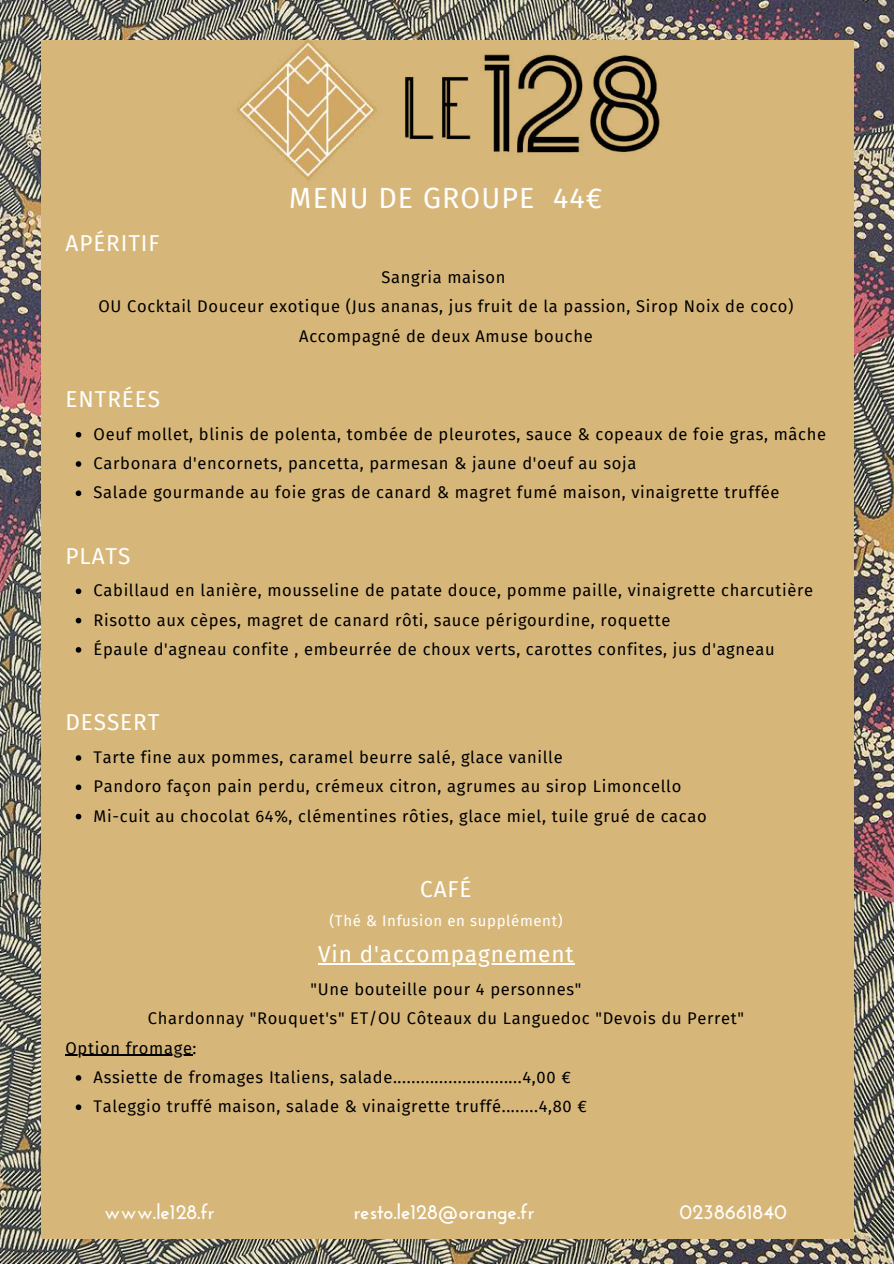
<style>
.page{position:relative;width:894px;height:1264px;background:#fff}
.page>*{position:absolute;margin:0;border:0;box-sizing:border-box;transform-origin:0 0}
.t1{font:28.5px "Fira Sans";letter-spacing:.04em;color:#fff}
.t2{font:22.5px "Fira Sans";letter-spacing:.04em;color:#fff}
.t3{font:700 21px "Josefin Sans";color:#fff}
.t4{font:16.5px/29.2px "Fira Sans";letter-spacing:.04em;color:#000}
.t5{font:15px "Fira Sans";letter-spacing:.04em;color:#fff}
</style>
<div class="page">
<img style="left:0;top:0;width:893px;height:1263px">
<div style="left:41px;top:41px;width:812px;height:201px;background:#d7b779"></div>
<img style="left:214px;top:12px;width:466px;height:169px">
<div style="left:41px;top:191px;width:812px;height:1047px;background:#d7b779"></div>
<svg style="left:76px;top:432px;width:5px;height:5px"></svg>
<svg style="left:76px;top:461px;width:5px;height:6px"></svg>
<svg style="left:76px;top:490px;width:5px;height:6px"></svg>
<svg style="left:76px;top:588px;width:5px;height:6px"></svg>
<svg style="left:76px;top:617px;width:5px;height:6px"></svg>
<svg style="left:76px;top:647px;width:5px;height:5px"></svg>
<svg style="left:76px;top:755px;width:5px;height:5px"></svg>
<svg style="left:76px;top:784px;width:5px;height:6px"></svg>
<svg style="left:76px;top:813px;width:5px;height:6px"></svg>
<svg style="left:76px;top:1075px;width:5px;height:5px"></svg>
<svg style="left:76px;top:1104px;width:5px;height:6px"></svg>
<hr style="left:318px;top:963px;width:256px;height:1px;background:#fff">
<hr style="left:66px;top:1054px;width:126px;height:1px;background:#000">
<h1 class="t1" style="left:289px;top:181px;width:314px">MENU DE GROUPE 44€</h1>
<h2 class="t2" style="left:66px;top:229px;width:95px">APÉRITIF</h2>
<p class="t4" style="left:98px;top:263px;width:696px;text-align:center">Sangria maison<br>OU Cocktail Douceur exotique (Jus ananas, jus fruit de la passion, Sirop Noix de coco)<br>Accompagné de deux Amuse bouche</p>
<h2 class="t2" style="left:66px;top:386px;width:96px">ENTRÉES</h2>
<p class="t4" style="left:94px;top:419px;width:733px">Oeuf mollet, blinis de polenta, tombée de pleurotes, sauce &amp; copeaux de foie gras, mâche<br>Carbonara d'encornets, pancetta, parmesan &amp; jaune d'oeuf au soja<br>Salade gourmande au foie gras de canard &amp; magret fumé maison, vinaigrette truffée</p>
<h2 class="t2" style="left:66px;top:542px;width:66px">PLATS</h2>
<p class="t4" style="left:94px;top:576px;width:720px">Cabillaud en lanière, mousseline de patate douce, pomme paille, vinaigrette charcutière<br>Risotto aux cèpes, magret de canard rôti, sauce périgourdine, roquette<br>Épaule d'agneau confite , embeurrée de choux verts, carottes confites, jus d'agneau</p>
<h2 class="t2" style="left:66px;top:709px;width:95px">DESSERT</h2>
<p class="t4" style="left:94px;top:743px;width:614px">Tarte fine aux pommes, caramel beurre salé, glace vanille<br>Pandoro façon pain perdu, crémeux citron, agrumes au sirop Limoncello<br>Mi-cuit au chocolat 64%, clémentines rôties, glace miel, tuile grué de cacao</p>
<h2 class="t2" style="left:420px;top:876px;width:53px">CAFÉ</h2>
<p class="t5" style="left:329px;top:912px;width:234px">(Thé &amp; Infusion en supplément)</p>
<h2 class="t2" style="left:318px;top:941px;width:257px">Vin d'accompagnement</h2>
<p class="t4" style="left:310px;top:975px;width:272px">"Une bouteille pour 4 personnes"</p>
<p class="t4" style="left:148px;top:1004px;width:597px">Chardonnay "Rouquet's" ET/OU Côteaux du Languedoc "Devois du Perret"</p>
<p class="t4" style="left:66px;top:1033px;width:132px">Option fromage:</p>
<p class="t4" style="left:94px;top:1062px;width:494px">Assiette de fromages Italiens, salade............................4,00 €<br>Taleggio truffé maison, salade &amp; vinaigrette truffé........4,80 €</p>
<p class="t3" style="left:104px;top:1203px;width:112px">www.le128.fr</p>
<p class="t3" style="left:353px;top:1203px;width:182px">resto.le128@orange.fr</p>
<p class="t3" style="left:679px;top:1203px;width:109px">0238661840</p>
</div>
